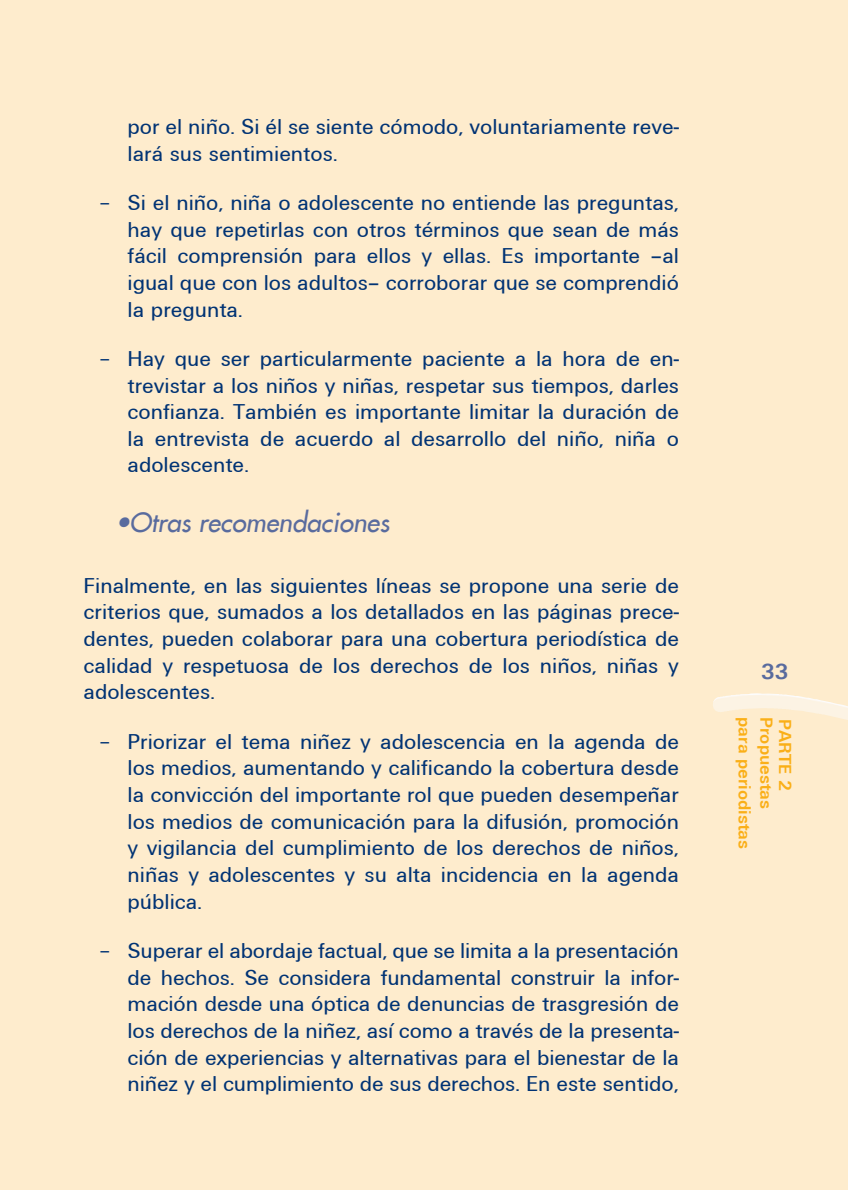
<style>
.page{position:relative;width:848px;height:1190px;background:#fff}
.page>*{position:absolute;margin:0;border:0;box-sizing:border-box;transform-origin:0 0}
.t1{font:italic 26px "Futura";color:#596b9e}
.t2{font:22.2px/26.6px "Univers DTC";color:#013374;text-align:justify}
.t3{font:500 condensed 22.2px "Univers";color:#013374}
.t4{font:700 22px "Univers";color:#596b9e}
.t5{font:18px "Univers Bold DTC";color:#faaf18}
</style>
<div class="page">
<div style="left:0;top:0;width:848px;height:1189px;background:#feeccd"></div>
<img style="left:713px;top:693px;width:135px;height:27px">
<p class="t3" style="left:98px;top:189px;width:16px">−</p>
<p class="t3" style="left:98px;top:345px;width:16px">−</p>
<p class="t2" style="left:128px;top:113px;width:553px">por el niño. Si él se siente cómodo, voluntariamente reve&shy;lará sus sentimientos.</p>
<p class="t2" style="left:128px;top:189px;width:553px">Si el niño, niña o adolescente no entiende las preguntas, hay que repetirlas con otros términos que sean de más fácil comprensión para ellos y ellas. Es importante –al igual que con los adultos– corroborar que se comprendió la pregunta.</p>
<p class="t2" style="left:128px;top:345px;width:553px">Hay que ser particularmente paciente a la hora de en&shy;trevistar a los niños y niñas, respetar sus tiempos, darles confianza. También es importante limitar la duración de la entrevista de acuerdo al desarrollo del niño, niña o adolescente.</p>
<p class="t1" style="left:116px;top:505px;width:275px">•Otras recomendaciones</p>
<p class="t2" style="left:84px;top:572px;width:597px">Finalmente, en las siguientes líneas se propone una serie de criterios que, sumados a los detallados en las páginas prece&shy;dentes, pueden colaborar para una cobertura periodística de calidad y respetuosa de los derechos de los niños, niñas y adolescentes.</p>
<p class="t2" style="left:128px;top:728px;width:553px">Priorizar el tema niñez y adolescencia en la agenda de los medios, aumentando y calificando la cobertura desde la convicción del importante rol que pueden desempeñar los medios de comunicación para la difusión, promoción y vigilancia del cumplimiento de los derechos de niños, niñas y adolescentes y su alta incidencia en la agenda pública.</p>
<p class="t2" style="left:128px;top:937px;width:553px">Superar el abordaje factual, que se limita a la presentación de hechos. Se considera fundamental construir la infor&shy;mación desde una óptica de denuncias de trasgresión de los derechos de la niñez, así como a través de la presenta&shy;ción de experiencias y alternativas para el bienestar de la niñez y el cumplimiento de sus derechos. En este sentido,</p>
<p class="t3" style="left:98px;top:728px;width:16px">−</p>
<p class="t3" style="left:98px;top:937px;width:16px">−</p>
<p class="t4" style="left:761px;top:657px;width:14px">33</p>
<p class="t5" style="left:755px;top:716px;width:134px;rotate:90deg">para periodistas</p>
<p class="t5" style="left:776px;top:716px;width:94px;rotate:90deg">Propuestas</p>
<p class="t5" style="left:795px;top:719px;width:73px;rotate:90deg">PARTE 2</p>
</div>
